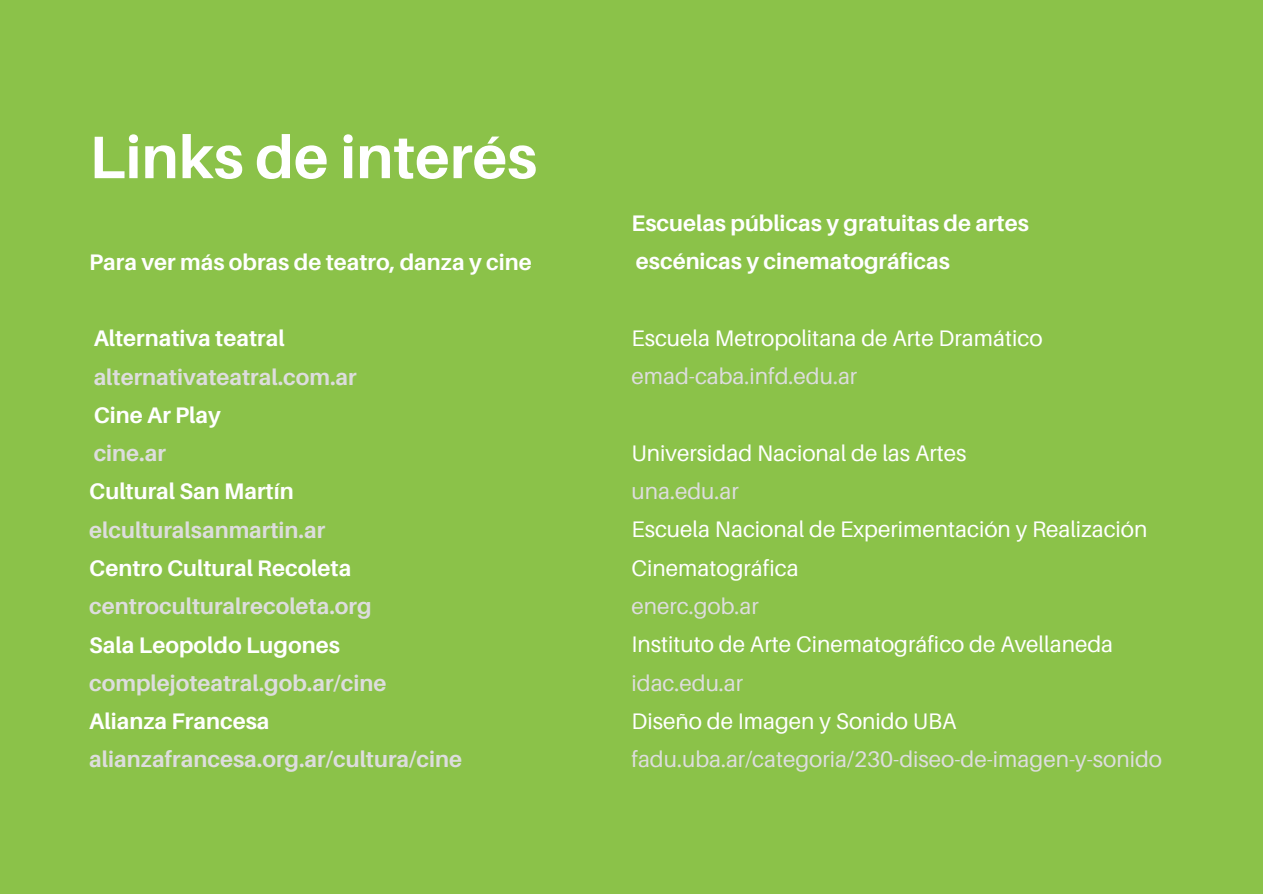
<style>
.page{position:relative;width:1263px;height:894px;background:#fff}
.page>*{position:absolute;margin:0;border:0;box-sizing:border-box;transform-origin:0 0}
.t1{font:700 60px "Aileron";color:#fff}
.t2{font:700 22.5px/38.2px "Aileron";color:#fff}
.t3{font:22.5px/38.2px "Aileron";color:#fff}
.t4{font:700 22.5px "Aileron";color:#ddd}
.t5{font:22.5px "Aileron";color:#ddd}
</style>
<div class="page">
<div style="left:0;top:0;width:1263px;height:893px;background:#8bc249"></div>
<h1 class="t1" style="left:89px;top:120px;width:449px">Links de interés</h1>
<p class="t2" style="left:89px;top:242px;width:444px">Para ver más obras de teatro, danza y cine</p>
<p class="t2" style="left:94px;top:319px;width:193px">Alternativa teatral</p>
<p class="t4" style="left:94px;top:362px;width:265px">alternativateatral.com.ar</p>
<p class="t2" style="left:94px;top:395px;width:129px">Cine Ar Play</p>
<p class="t4" style="left:94px;top:439px;width:74px">cine.ar</p>
<p class="t2" style="left:89px;top:472px;width:206px">Cultural San Martín</p>
<p class="t4" style="left:89px;top:515px;width:237px">elculturalsanmartin.ar</p>
<p class="t2" style="left:89px;top:548px;width:264px">Centro Cultural Recoleta</p>
<p class="t4" style="left:89px;top:592px;width:284px">centroculturalrecoleta.org</p>
<p class="t2" style="left:89px;top:625px;width:252px">Sala Leopoldo Lugones</p>
<p class="t4" style="left:89px;top:668px;width:299px">complejoteatral.gob.ar/cine</p>
<p class="t2" style="left:89px;top:701px;width:182px">Alianza Francesa</p>
<p class="t4" style="left:89px;top:745px;width:374px">alianzafrancesa.org.ar/cultura/cine</p>
<p class="t2" style="left:631px;top:204px;width:399px">Escuelas públicas y gratuitas de artes escénicas y cinematográficas</p>
<p class="t3" style="left:631px;top:318px;width:413px">Escuela Metropolitana de Arte Dramático</p>
<p class="t5" style="left:631px;top:362px;width:227px">emad-caba.infd.edu.ar</p>
<p class="t3" style="left:631px;top:433px;width:337px">Universidad Nacional de las Artes</p>
<p class="t5" style="left:631px;top:477px;width:109px">una.edu.ar</p>
<p class="t3" style="left:631px;top:510px;width:517px">Escuela Nacional de Experimentación y Realización<br>Cinematográfica</p>
<p class="t5" style="left:631px;top:592px;width:129px">enerc.gob.ar</p>
<p class="t3" style="left:631px;top:624px;width:483px">Instituto de Arte Cinematográfico de Avellaneda</p>
<p class="t5" style="left:631px;top:668px;width:113px">idac.edu.ar</p>
<p class="t3" style="left:631px;top:701px;width:327px">Diseño de Imagen y Sonido UBA</p>
<p class="t5" style="left:631px;top:745px;width:532px">fadu.uba.ar/categoria/230-diseo-de-imagen-y-sonido</p>
</div>
